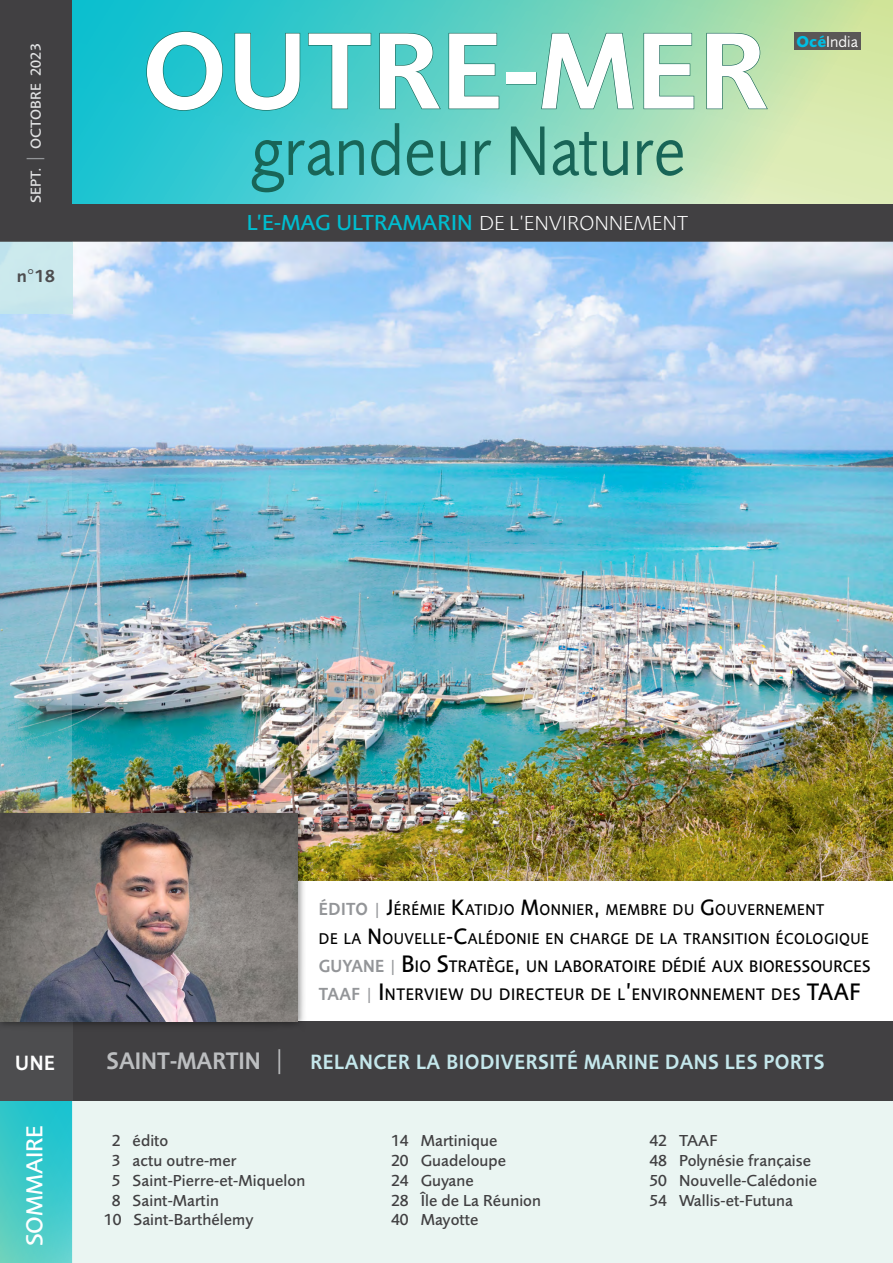
<style>
.page{position:relative;width:893px;height:1263px;background:#fff}
.page>*{position:absolute;margin:0;border:0;box-sizing:border-box;transform-origin:0 0}
.t1{font:600 112.5px "Foundry Sans";color:#fff}
.t2{font:72.6px "Foundry Sans";color:#186557;scale:.91 1}
.t3{font:600 24.75px "Foundry Sans";color:#bcbec0;scale:.91 1}
.t4{font:500 24px "Foundry Sans";color:#fff}
.t5{font:500 22.5px "Foundry Sans";letter-spacing:.005em;color:#00bdcf}
.t6{font:600 21.45px "Foundry Sans";letter-spacing:.025em;color:#c4e7eb;scale:.91 1}
.t7{font:600 21.45px "Foundry Sans";color:#fff;scale:.91 1}
.t8{font:600 18px "Foundry Sans";color:#4d4d4f}
.t9{font:500 17.4px "Foundry Sans";letter-spacing:.015em;color:#000;scale:.91 1}
.t10{font:500 17.4px "Foundry Sans";letter-spacing:.035em;color:#000;scale:.91 1}
.t11{font:500 16.5px/19.8px "Foundry Sans";letter-spacing:.005em;color:#414042}
.t12{font:500 16.2px "Foundry Sans";letter-spacing:.035em;color:#000;scale:.91 1}
.t13{font:16.2px "Foundry Sans";color:#fff}
.t14{font:500 15px "Foundry Sans";letter-spacing:.005em;color:#e2e3e4}
.s1{font-weight:300;font-size:21px;color:#939598}
.s2{font-family:"Avenir";font-weight:300}
.s3{font-weight:300;font-size:21px;color:#fff}
.s4{font-weight:700;color:#00bee4}
.s5{font-weight:600;font-size:18.15px;color:#939598}
.s6{font-size:23.1px}
.s7{font-size:24.75px}
.s8{font-weight:300;font-size:29.7px}
</style>
<div class="page">
<img style="left:72px;top:242px;width:821px;height:635px">
<div style="left:0;top:1099px;width:72px;height:164px;background:linear-gradient(to bottom,#1ac2ce,#60d1c6)"></div>
<img style="left:0;top:314px;width:72px;height:492px">
<div style="left:73px;top:1101px;width:820px;height:162px;background:#e8f5f1"></div>
<div style="left:0;top:0;width:71px;height:242px;background:#414042"></div>
<svg style="left:73px;top:0;width:820px;height:204px;background:#79d6c3"></svg>
<div style="left:795px;top:32px;width:66px;height:18px;background:#5a5757"></div>
<svg style="left:146px;top:31px;width:78px;height:80px;background:#20bcc5"></svg>
<svg style="left:234px;top:32px;width:67px;height:79px;background:#2ebfc2"></svg>
<svg style="left:307px;top:32px;width:65px;height:78px;background:#3ec4c2"></svg>
<svg style="left:379px;top:32px;width:62px;height:78px;background:#4dc3bc"></svg>
<svg style="left:448px;top:32px;width:52px;height:78px;background:#5cc5b8"></svg>
<div style="left:506px;top:72px;width:30px;height:13px;border:1px solid #186557"></div>
<svg style="left:540px;top:32px;width:94px;height:78px;background:#7bceb4"></svg>
<svg style="left:643px;top:32px;width:52px;height:78px;background:#90d0ac"></svg>
<svg style="left:706px;top:32px;width:62px;height:78px;background:#a6d5a8"></svg>
<div style="left:0;top:1021px;width:893px;height:80px;background:#414042"></div>
<div style="left:0;top:1021px;width:72px;height:80px;background:#4d4d4f"></div>
<div style="left:0;top:242px;width:72px;height:72px;background:#cbe9ed"></div>
<div style="left:0;top:204px;width:893px;height:38px;background:#414042"></div>
<div style="left:0;top:806px;width:307px;height:225px;background:#000;opacity:.5"></div>
<img style="left:0;top:813px;width:298px;height:209px">
<p class="t14" style="left:27px;top:203px;width:161px;rotate:-90deg">SEPT. <span class="s1">|</span> OCTOBRE 2023</p>
<p class="t8" style="left:17px;top:265px;width:40px">n<span class="s2">°</span>18</p>
<p class="t1" style="left:142px;top:5px;width:627px">OUTRE-MER</p>
<p class="t2" style="left:250px;top:108px;width:480px">grandeur Nature</p>
<p class="t5" style="left:247px;top:209px;width:443px">L’E-MAG ULTRAMARIN <span class="s3">DE L’ENVIRONNEMENT</span></p>
<p class="t13" style="left:797px;top:32px;width:63px"><span class="s4">Océ</span>India</p>
<p class="t7" style="left:15px;top:1050px;width:45px">UNE</p>
<p class="t12" style="left:319px;top:900px;width:557px"><span class="s5">ÉDITO |</span> <span class="s6">J</span>ÉRÉMIE <span class="s6">K</span>ATIDJO <span class="s6">M</span>ONNIER<span class="s6">,</span> MEMBRE DU <span class="s6">G</span>OUVERNEMENT</p>
<p class="t12" style="left:319px;top:929px;width:606px">DE LA <span class="s6">N</span> OUVELLE<span class="s6">-C</span>ALÉDONIE EN CHARGE DE LA TRANSITION ÉCOLOGIQUE</p>
<p class="t9" style="left:319px;top:956px;width:607px"><span class="s5">GUYANE |</span> <span class="s7">B</span> IO <span class="s7">S</span>TRATÈGE<span class="s7">,</span> UN LABORATOIRE DÉDIÉ AUX BIORESSOURCES</p>
<p class="t10" style="left:319px;top:984px;width:597px"><span class="s5">TAAF |</span> <span class="s7">I</span> NTERVIEW DU DIRECTEUR DE L<span class="s7">’</span>ENVIRONNEMENT DES <span class="s7">TAAF</span></p>
<p class="t3" style="left:107px;top:1047px;width:199px">SAINT-MARTIN <span class="s8">|</span></p>
<p class="t6" style="left:310px;top:1049px;width:566px">RELANCER LA BIODIVERSITÉ MARINE DANS LES PORTS</p>
<p class="t4" style="left:20px;top:1246px;width:123px;rotate:-90deg">SOMMAIRE</p>
<p class="t11" style="left:112px;top:1131px;width:58px">2 édito</p>
<p class="t11" style="left:112px;top:1150px;width:126px">3 actu outre-mer</p>
<p class="t11" style="left:112px;top:1170px;width:195px">5 Saint-Pierre-et-Miquelon</p>
<p class="t11" style="left:112px;top:1190px;width:109px">8 Saint-Martin</p>
<p class="t11" style="left:104px;top:1210px;width:151px">10 Saint-Barthélemy</p>
<p class="t11" style="left:391px;top:1131px;width:108px">14 Martinique</p>
<p class="t11" style="left:391px;top:1150px;width:117px">20 Guadeloupe</p>
<p class="t11" style="left:391px;top:1170px;width:84px">24 Guyane</p>
<p class="t11" style="left:391px;top:1190px;width:152px">28 Île de La Réunion</p>
<p class="t11" style="left:391px;top:1210px;width:89px">40 Mayotte</p>
<p class="t11" style="left:649px;top:1131px;width:70px">42 TAAF</p>
<p class="t11" style="left:649px;top:1150px;width:163px">48 Polynésie française</p>
<p class="t11" style="left:649px;top:1170px;width:169px">50 Nouvelle-Calédonie<br>54 Wallis-et-Futuna</p>
</div>
